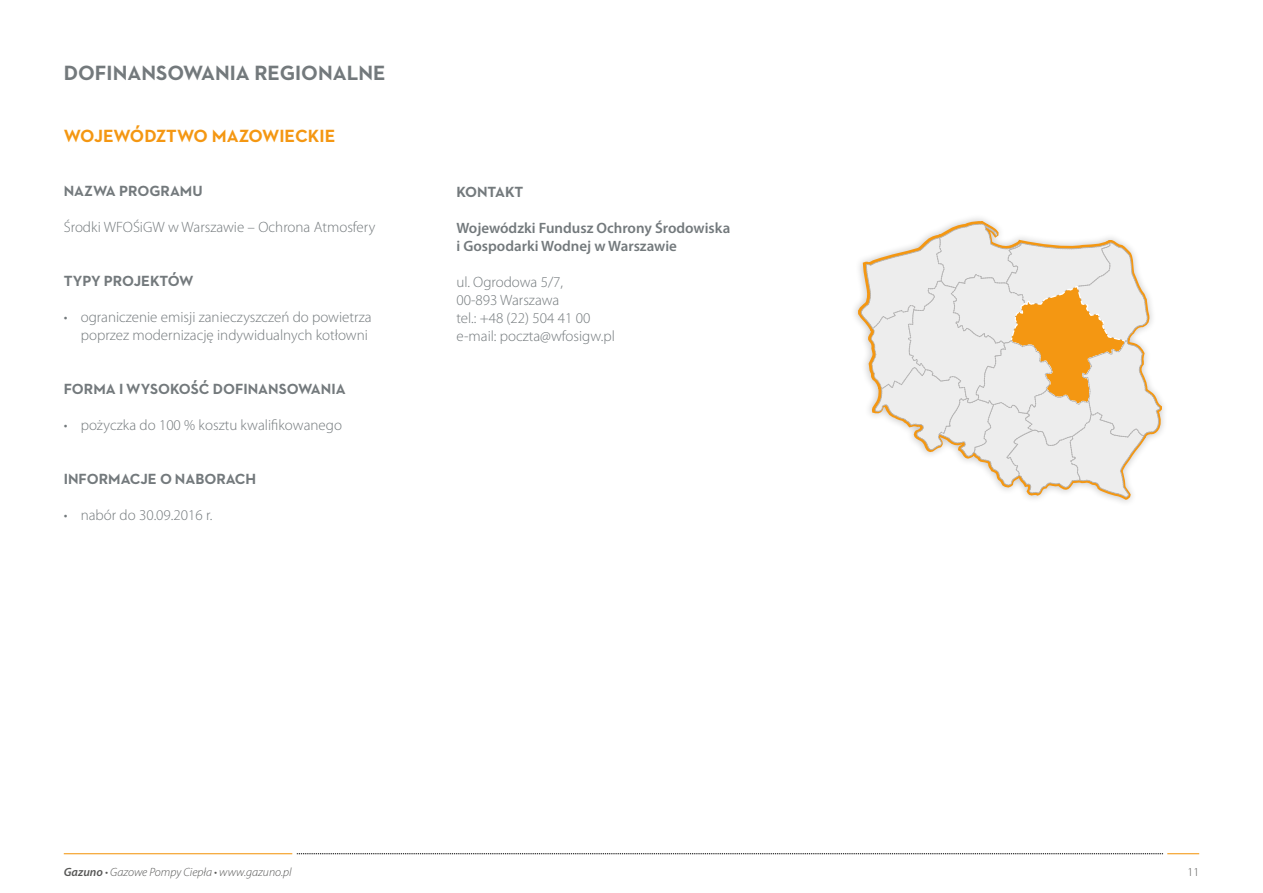
<style>
.page{position:relative;width:1263px;height:893px;background:#fff}
.page>*{position:absolute;margin:0;border:0;box-sizing:border-box;transform-origin:0 0}
.t1{font:700 21px "Neutraface 2 Text";color:#73797c}
.t2{font:700 18px "Neutraface 2 Text";color:#f49712}
.t3{font:300 15px/18px "Myriad Pro";color:#73797c;text-align:right}
.t4{font:700 15px "Neutraface 2 Text";color:#73797c}
.t5{font:600 15px/18px "Myriad Pro";color:#73797c}
.t6{font:italic 300 12px "Myriad Pro";color:#575756}
.t7{font:300 12px "Myriad Pro";color:#575756}
.s1{font-weight:600}
</style>
<div class="page">
<hr style="left:64px;top:853px;width:228px;height:1px;background:#f49712">
<svg style="left:297px;top:853px;width:866px;height:1px"></svg>
<hr style="left:1167px;top:853px;width:32px;height:1px;background:#f49712">
<svg style="left:854px;top:224px;width:309px;height:274px"></svg>
<h1 class="t1" style="left:64px;top:60px;width:323px">DOFINANSOWANIA REGIONALNE</h1>
<p class="t2" style="left:64px;top:124px;width:273px">WOJEWÓDZTWO MAZOWIECKIE</p>
<p class="t4" style="left:64px;top:181px;width:140px">NAZWA PROGRAMU</p>
<p class="t3" style="left:64px;top:218px;width:313px">Środki WFOŚiGW w Warszawie – Ochrona Atmosfery</p>
<p class="t4" style="left:64px;top:271px;width:131px">TYPY PROJEKTÓW</p>
<p class="t3" style="left:64px;top:308px;width:309px">• ograniczenie emisji zanieczyszczeń do powietrza poprzez modernizację indywidualnych kotłowni</p>
<p class="t4" style="left:64px;top:379px;width:283px">FORMA I WYSOKOŚĆ DOFINANSOWANIA</p>
<p class="t3" style="left:64px;top:416px;width:280px">• pożyczka do 100 % kosztu kwalifikowanego</p>
<p class="t4" style="left:64px;top:469px;width:194px">INFORMACJE O NABORACH</p>
<p class="t3" style="left:64px;top:506px;width:150px">• nabór do 30.09.2016 r.</p>
<p class="t4" style="left:456px;top:182px;width:68px">KONTAKT</p>
<p class="t5" style="left:456px;top:219px;width:275px">Wojewódzki Fundusz Ochrony Środowiska i Gospodarki Wodnej w Warszawie</p>
<p class="t3" style="left:456px;top:273px;width:160px;text-align:left">ul. Ogrodowa 5/7,<br>00-893 Warszawa<br>tel.: +48 (22) 504 41 00 e-mail: poczta@wfosigw.pl</p>
<p class="t6" style="left:64px;top:866px;width:229px"><span class="s1">Gazuno</span> • Gazowe Pompy Ciepła • www.gazuno.pl</p>
<p class="t7" style="left:1187px;top:866px;width:13px">11</p>
</div>
